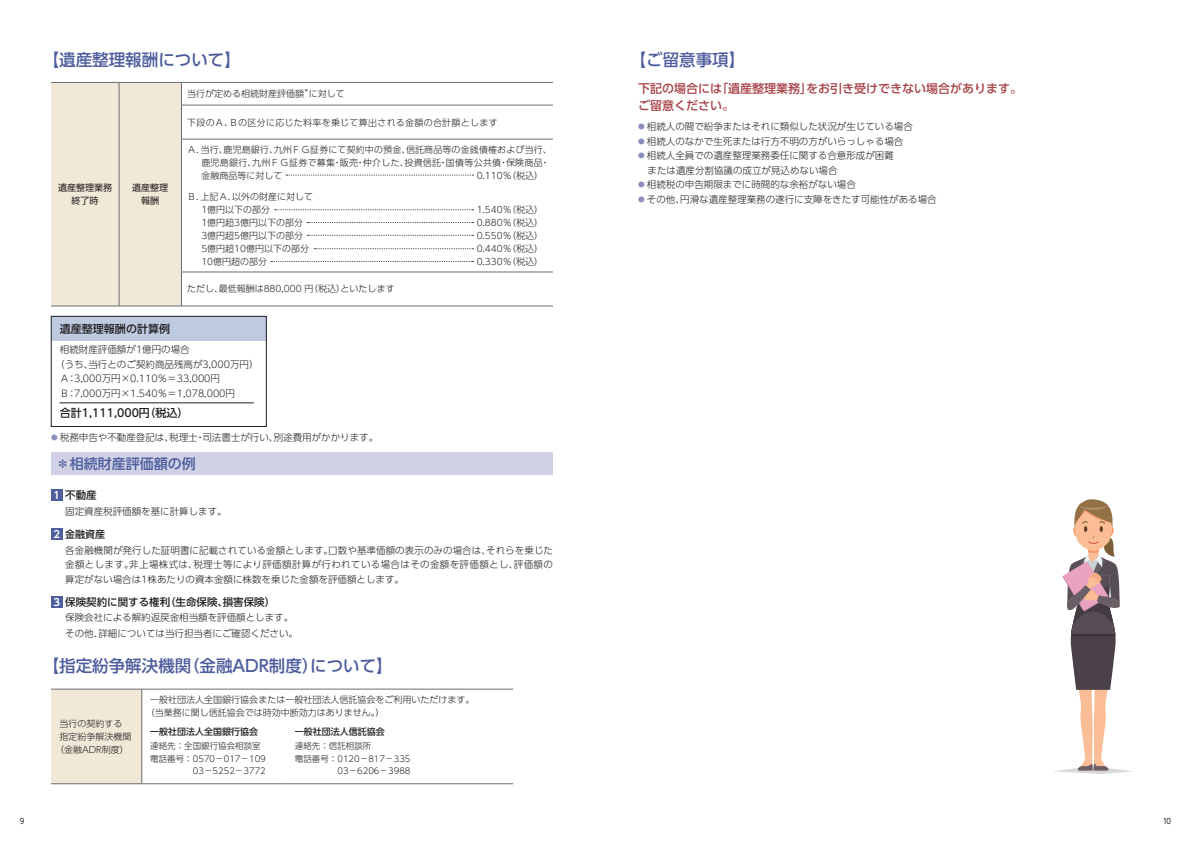
<style>
.page{position:relative;width:1191px;height:842px;background:#fff}
.page>*{position:absolute;margin:0;border:0;box-sizing:border-box;transform-origin:0 0}
.t1{font:500 16.5px "UD Shin Go Pro";color:#4d5d9d}
.t2{font:500 14px "UD Shin Go Pro";color:#4d5d9d}
.t3{font:500 12px/17px "UD Shin Go Pro";color:#a64145}
.t4{font:500 11px "UD Shin Go Pro";color:#231f20}
.t5{font:500 10.5px "UD Shin Go Pro";color:#231f20}
.t6{font:500 10px "UD Shin Go Pro";color:#231f20}
.t7{font:700 10px "UD Shin Go Pro De";color:#fff}
.t8{font:300 9.5px/14.5px "UD Shin Go Pro";color:#231f20}
.t9{font:300 9px/13px "UD Shin Go Pro";color:#231f20}
.t10{font:300 9px "UD Shin Go Pro";letter-spacing:.03em;color:#231f20}
.t11{font:500 9px "UD Shin Go Pro";color:#231f20}
.t12{font:9px/13px "UD Shin Go Pro";color:#231f20;text-align:center}
.t13{font:300 8.5px/12.5px "UD Shin Go Pro";color:#231f20}
.t14{font:7.8px "UD Shin Go Pro";color:#231f20;scale:.9 1}
.t15{font:300 4.5px "UD Shin Go Pro";color:#231f20}
.s1{font-size:6.7px;color:#8b8ebc}
</style>
<div class="page">
<svg style="left:1054px;top:499px;width:79px;height:275px"></svg>
<div style="left:51px;top:316px;width:215px;height:24px;background:#becae0"></div>
<hr style="left:181px;top:82px;width:372px;height:1px;background:#6c6d70">
<hr style="left:181px;top:105px;width:372px;height:1px;background:#6c6d70">
<hr style="left:181px;top:139px;width:372px;height:1px;background:#6c6d70">
<hr style="left:181px;top:272px;width:372px;height:1px;background:#6c6d70">
<hr style="left:51px;top:306px;width:68px;height:1px;background:#6c6d70">
<hr style="left:119px;top:306px;width:62px;height:1px;background:#6c6d70">
<hr style="left:181px;top:306px;width:372px;height:1px;background:#6c6d70">
<div style="left:51px;top:82px;width:131px;height:224px;background:#f1e8d8"></div>
<hr style="left:181px;top:105px;width:1px;height:34px;background:#6c6d70">
<hr style="left:181px;top:139px;width:1px;height:133px;background:#6c6d70">
<hr style="left:181px;top:272px;width:1px;height:34px;background:#6c6d70">
<div style="left:51px;top:316px;width:215px;height:111px;border:1px solid #231f20"></div>
<hr style="left:60px;top:403px;width:194px;height:1px;background:#231f20">
<div style="left:51px;top:452px;width:502px;height:23px;background:#d1d1e5"></div>
<div style="left:51px;top:689px;width:91px;height:95px;background:#f1e8d8"></div>
<hr style="left:51px;top:689px;width:91px;height:1px;background:#6c6d70">
<hr style="left:142px;top:689px;width:144px;height:1px;background:#6c6d70">
<hr style="left:142px;top:689px;width:1px;height:34px;background:#6c6d70">
<hr style="left:286px;top:689px;width:227px;height:1px;background:#6c6d70">
<hr style="left:142px;top:723px;width:1px;height:60px;background:#6c6d70">
<hr style="left:51px;top:783px;width:91px;height:1px;background:#6c6d70">
<hr style="left:142px;top:783px;width:144px;height:1px;background:#6c6d70">
<hr style="left:286px;top:783px;width:227px;height:1px;background:#6c6d70">
<svg style="left:286px;top:175px;width:187px;height:1px"></svg>
<svg style="left:275px;top:209px;width:198px;height:1px"></svg>
<svg style="left:307px;top:235px;width:166px;height:1px"></svg>
<svg style="left:271px;top:261px;width:202px;height:1px"></svg>
<div style="left:51px;top:489px;width:11px;height:12px;background:#4d5d9d"></div>
<div style="left:51px;top:528px;width:11px;height:12px;background:#4d5d9d"></div>
<div style="left:51px;top:596px;width:11px;height:12px;background:#4d5d9d"></div>
<svg style="left:307px;top:222px;width:166px;height:1px"></svg>
<svg style="left:314px;top:248px;width:159px;height:1px"></svg>
<h1 class="t1" style="left:43px;top:46px;width:200px">【遺産整理報酬について】</h1>
<p class="t12" style="left:58px;top:181px;width:55px">遺産整理業務終了時</p>
<p class="t12" style="left:132px;top:181px;width:37px">遺産整理報酬</p>
<p class="t9" style="left:187px;top:87px;width:118px">当行が定める相続財産評価額</p>
<p class="t15" style="left:304px;top:87px;width:6px">＊</p>
<p class="t9" style="left:309px;top:87px;width:37px">に対して</p>
<p class="t10" style="left:187px;top:115px;width:312px">下段のＡ、Ｂの区分に応じた料率を乗じて算出される金額の合計額とします</p>
<p class="t9" style="left:201px;top:142px;width:352px;text-indent:-14px">Ａ．当行、鹿児島銀行、九州ＦＧ証券にて契約中の預金、信託商品等の金銭債権および当行、鹿児島銀行、九州ＦＧ証券で募集・販売・仲介した、投資信託・国債等公共債・保険商品・金融商品等に対して</p>
<p class="t9" style="left:477px;top:168px;width:68px">0.110％（税込）</p>
<p class="t9" style="left:201px;top:190px;width:113px;text-indent:-14px">Ｂ．上記Ａ．以外の財産に対して<br>1億円以下の部分</p>
<p class="t9" style="left:477px;top:203px;width:68px">1.540％（税込）</p>
<p class="t9" style="left:201px;top:216px;width:103px">1億円超3億円以下の部分</p>
<p class="t9" style="left:477px;top:216px;width:68px">0.880％（税込）</p>
<p class="t9" style="left:201px;top:229px;width:103px">3億円超5億円以下の部分</p>
<p class="t9" style="left:477px;top:229px;width:68px">0.550％（税込）</p>
<p class="t9" style="left:201px;top:242px;width:109px">5億円超10億円以下の部分</p>
<p class="t9" style="left:477px;top:242px;width:68px">0.440％（税込）</p>
<p class="t9" style="left:201px;top:255px;width:67px">10億円超の部分</p>
<p class="t9" style="left:477px;top:255px;width:68px">0.330％（税込）</p>
<p class="t9" style="left:187px;top:282px;width:209px">ただし、最低報酬は880,000 円（税込）といたします</p>
<p class="t4" style="left:60px;top:320px;width:112px">遺産整理報酬の計算例</p>
<p class="t8" style="left:60px;top:342px;width:131px">相続財産評価額が1億円の場合</p>
<p class="t8" style="left:55px;top:357px;width:205px">（うち、当行とのご契約商品残高が3,000万円）</p>
<p class="t8" style="left:60px;top:371px;width:162px">Ａ：3,000万円×0.110％＝33,000円</p>
<p class="t8" style="left:60px;top:386px;width:177px">Ｂ：7,000万円×1.540％＝1,078,000円</p>
<p class="t4" style="left:60px;top:404px;width:130px">合計1,111,000円（税込）</p>
<h2 class="t2" style="left:56px;top:452px;width:142px">＊相続財産評価額の例</h2>
<p class="t8" style="left:51px;top:429px;width:329px"><span class="s1">●</span> 税務申告や不動産登記は、税理士・司法書士が行い、別途費用がかかります。</p>
<p class="t5" style="left:65px;top:486px;width:33px">不動産</p>
<p class="t8" style="left:65px;top:503px;width:163px">固定資産税評価額を基に計算します。</p>
<p class="t6" style="left:65px;top:526px;width:41px">金融資産</p>
<p class="t8" style="left:65px;top:542px;width:489px;text-align:justify">各金融機関が発行した証明書に記載されている金額とします。口数や基準価額の表示のみの場合は、それらを乗じた金額とします。非上場株式は、税理士等により評価額計算が行われている場合はその金額を評価額とし、評価額の算定がない場合は1株あたりの資本金額に株数を乗じた金額を評価額とします。</p>
<p class="t5" style="left:65px;top:593px;width:212px">保険契約に関する権利（生命保険、損害保険）</p>
<p class="t8" style="left:65px;top:609px;width:234px;line-height:15.9px">保険会社による解約返戻金相当額を評価額とします。その他、詳細については当行担当者にご確認ください。</p>
<p class="t7" style="left:53px;top:487px;width:8px">1</p>
<p class="t7" style="left:53px;top:526px;width:8px">2</p>
<p class="t7" style="left:53px;top:594px;width:8px">3</p>
<h1 class="t1" style="left:43px;top:652px;width:351px">【指定紛争解決機関（金融ADR制度）について】</h1>
<p class="t9" style="left:55px;top:717px;width:78px;text-align:center">当行の契約する<br>指定紛争解決機関（金融ADR制度）</p>
<p class="t9" style="left:146px;top:693px;width:330px;text-indent:4px">一般社団法人全国銀行協会または一般社団法人信託協会をご利用いただけます。（当業務に関し信託協会では時効中断効力はありません。）</p>
<p class="t11" style="left:150px;top:724px;width:109px">一般社団法人全国銀行協会</p>
<p class="t13" style="left:150px;top:739px;width:117px">連絡先：全国銀行協会相談室電話番号：0570－017－109　　　　　03－5252－3772</p>
<p class="t11" style="left:295px;top:725px;width:91px">一般社団法人信託協会</p>
<p class="t13" style="left:295px;top:739px;width:117px">連絡先：信託相談所<br>電話番号：0120－817－335　　　　　03－6206－3988</p>
<h1 class="t1" style="left:630px;top:46px;width:117px">【ご留意事項】</h1>
<p class="t3" style="left:638px;top:79px;width:385px">下記の場合には「遺産整理業務」をお引き受けできない場合があります。ご留意ください。</p>
<p class="t8" style="left:638px;top:119px;width:276px"><span class="s1">●</span> 相続人の間で紛争またはそれに類似した状況が生じている場合</p>
<p class="t8" style="left:638px;top:134px;width:267px"><span class="s1">●</span> 相続人のなかで生死または行方不明の方がいらっしゃる場合</p>
<p class="t8" style="left:638px;top:148px;width:257px"><span class="s1">●</span> 相続人全員での遺産整理業務委任に関する合意形成が困難　または遺産分割協議の成立が見込めない場合</p>
<p class="t8" style="left:638px;top:177px;width:219px"><span class="s1">●</span> 相続税の申告期限までに時間的な余裕がない場合</p>
<p class="t8" style="left:638px;top:192px;width:300px"><span class="s1">●</span> その他、円滑な遺産整理業務の遂行に支障をきたす可能性がある場合</p>
<p class="t14" style="left:20px;top:815px;width:7px">9</p>
<p class="t14" style="left:1162px;top:815px;width:11px">10</p>
</div>
